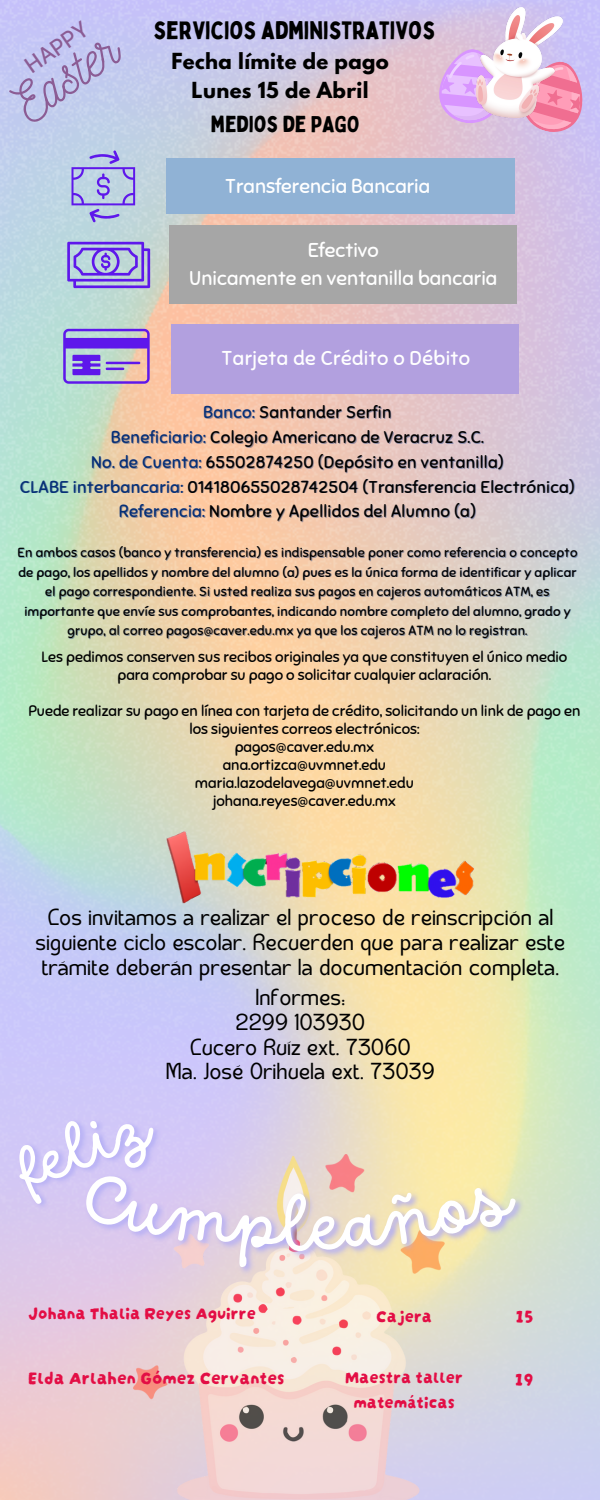
<style>
.page{position:relative;width:600px;height:1500px;background:#fff}
.page>*{position:absolute;margin:0;border:0;box-sizing:border-box;transform-origin:0 0}
.t1{font:75px "DO Script Regular";color:#fff}
.t2{font:52.4px "Nickainley";color:#8b5c94}
.t3{font:24.8px "Bobby Jones";color:#000}
.t4{font:500 22.7px "Be Vietnam";color:#8b5c94}
.t5{font:22.6px "Bobby Jones";color:#000}
.t6{font:20px "Sniglet";color:#fff}
.t7{font:20px "Sniglet";letter-spacing:.02em;color:#fff}
.t8{font:700 19.6px/29.5px "League Spartan";letter-spacing:.02em;color:#000;text-align:center}
.t9{font:19px "Darumadrop One";color:#e30e45}
.t10{font:18px/24.8px "TAN SUMMERS Regular";color:#000;text-align:center}
.t11{font:18px "Darumadrop One";color:#e30e45}
.t12{font:17px "Sniglet";letter-spacing:.02em;color:#000001}
.t13{font:15px/18px "Sniglet";color:#000001;text-align:center}
.t14{font:13.2px "Sniglet";letter-spacing:.02em;color:#000001}
.s1{color:#062f77}
</style>
<div class="page">
<svg style="left:72px;top:150px;width:63px;height:72px;background:#acb0e2"></svg>
<svg style="left:67px;top:242px;width:83px;height:46px;background:#978adf"></svg>
<svg style="left:63px;top:329px;width:87px;height:55px;background:#9b82d4"></svg>
<div style="left:166px;top:158px;width:348px;height:56px;background:#90b2d5"></div>
<div style="left:170px;top:226px;width:347px;height:78px;background:#a6a6a6"></div>
<div style="left:172px;top:324px;width:347px;height:70px;background:#b2a0df"></div>
<div style="left:0;top:1084px;width:181px;height:138px;background:#cfc7f9"></div>
<img style="left:134px;top:1282px;width:310px;height:218px">
<img style="left:69px;top:1152px;width:470px;height:130px">
<svg style="left:427px;top:45px;width:173px;height:96px;background:#dcb5e0"></svg>
<img style="left:476px;top:7px;width:86px;height:110px">
<img style="left:166px;top:831px;width:308px;height:72px">
<svg style="left:8px;top:1114px;width:280px;height:155px;background:#d4c6ee"></svg>
<svg style="left:312px;top:1179px;width:209px;height:71px;background:#e4d6bf"></svg>
<h3 class="t4" style="left:16px;top:52px;width:73px;rotate:-35deg">HAPPY</h3>
<h2 class="t2" style="left:1px;top:81px;width:115px;rotate:-35deg">Easter</h2>
<p class="t3" style="left:154px;top:15px;width:283px">SERVICIOS ADMINISTRATIVOS</p>
<h3 class="t8" style="left:171px;top:48px;width:219px">Fecha límite de pago<br>Lunes 15 de Abril</h3>
<p class="t5" style="left:211px;top:110px;width:150px">MEDIOS DE PAGO</p>
<p class="t6" style="left:225px;top:174px;width:207px">Transferencia Bancaria</p>
<p class="t6" style="left:308px;top:238px;width:73px">Efectivo</p>
<p class="t6" style="left:189px;top:266px;width:310px">Unicamente en ventanilla bancaria</p>
<p class="t7" style="left:222px;top:346px;width:250px">Tarjeta de Crédito o Débito</p>
<h5 class="t12" style="left:203px;top:402px;width:190px"><span class="s1">Banco:</span> Santander Serfin</h5>
<p class="t12" style="left:111px;top:427px;width:375px"><span class="s1">Beneficiario:</span> Colegio Americano de Veracruz S.C.</p>
<p class="t12" style="left:91px;top:452px;width:414px"><span class="s1">No. de Cuenta:</span> 65502874250 (Depósito en ventanilla)</p>
<p class="t12" style="left:20px;top:476px;width:557px"><span class="s1">CLABE interbancaria:</span> 014180655028742504 (Transferencia Electrónica)</p>
<p class="t12" style="left:119px;top:501px;width:359px"><span class="s1">Referencia:</span> Nombre y Apellidos del Alumno (a)</p>
<p class="t14" style="left:17px;top:544px;width:562px">En ambos casos (banco y transferencia) es indispensable poner como referencia o concepto</p>
<p class="t14" style="left:18px;top:564px;width:560px">de pago, los apellidos y nombre del alumno (a) pues es la única forma de identificar y aplicar</p>
<p class="t14" style="left:45px;top:583px;width:506px">el pago correspondiente. Si usted realiza sus pagos en cajeros automáticos ATM, es</p>
<p class="t14" style="left:24px;top:603px;width:548px">importante que envíe sus comprobantes, indicando nombre completo del alumno, grado y</p>
<p class="t14" style="left:67px;top:622px;width:461px">grupo, al correo pagos@caver.edu.mx ya que los cajeros ATM no lo registran.</p>
<h4 class="t13" style="left:41px;top:648px;width:528px">Les pedimos conserven sus recibos originales ya que constituyen el único medio para comprobar su pago o solicitar cualquier aclaración.</h4>
<p class="t13" style="left:28px;top:702px;width:554px">Puede realizar su pago en línea con tarjeta de crédito, solicitando un link de pago en los siguientes correos electrónicos:</p>
<h5 class="t13" style="left:235px;top:738px;width:141px">pagos@caver.edu.mx</h5>
<p class="t13" style="left:223px;top:756px;width:165px">ana.ortizca@uvmnet.edu</p>
<h6 class="t13" style="left:195px;top:774px;width:220px">maria.lazodelavega@uvmnet.edu</h6>
<p class="t13" style="left:213px;top:792px;width:184px">johana.reyes@caver.edu.mx</p>
<h3 class="t10" style="left:36px;top:908px;width:531px">Los invitamos a realizar el proceso de reinscripción al siguiente ciclo escolar. Recuerden que para realizar este trámite deberán presentar la documentación completa.</h3>
<h3 class="t10" style="left:166px;top:987px;width:270px">Informes:<br>2299 103930<br>Lucero Ruíz ext. 73060<br>Ma. José Orihuela ext. 73039</h3>
<h2 class="t11" style="left:28px;top:1298px;width:229px">Johana Thalia Reyes Aguirre</h2>
<p class="t1" style="left:284px;top:1182px;width:32px">l</p>
<h1 class="t9" style="left:28px;top:1362px;width:258px">Elda Arlahen Gómez Cervantes</h1>
<p class="t11" style="left:376px;top:1301px;width:58px">Cajera</p>
<h3 class="t11" style="left:515px;top:1301px;width:20px">15</h3>
<h3 class="t11" style="left:345px;top:1362px;width:120px">Maestra taller</h3>
<h3 class="t11" style="left:515px;top:1364px;width:20px">19</h3>
<h3 class="t11" style="left:353px;top:1387px;width:103px">matemáticas</h3>
</div>
